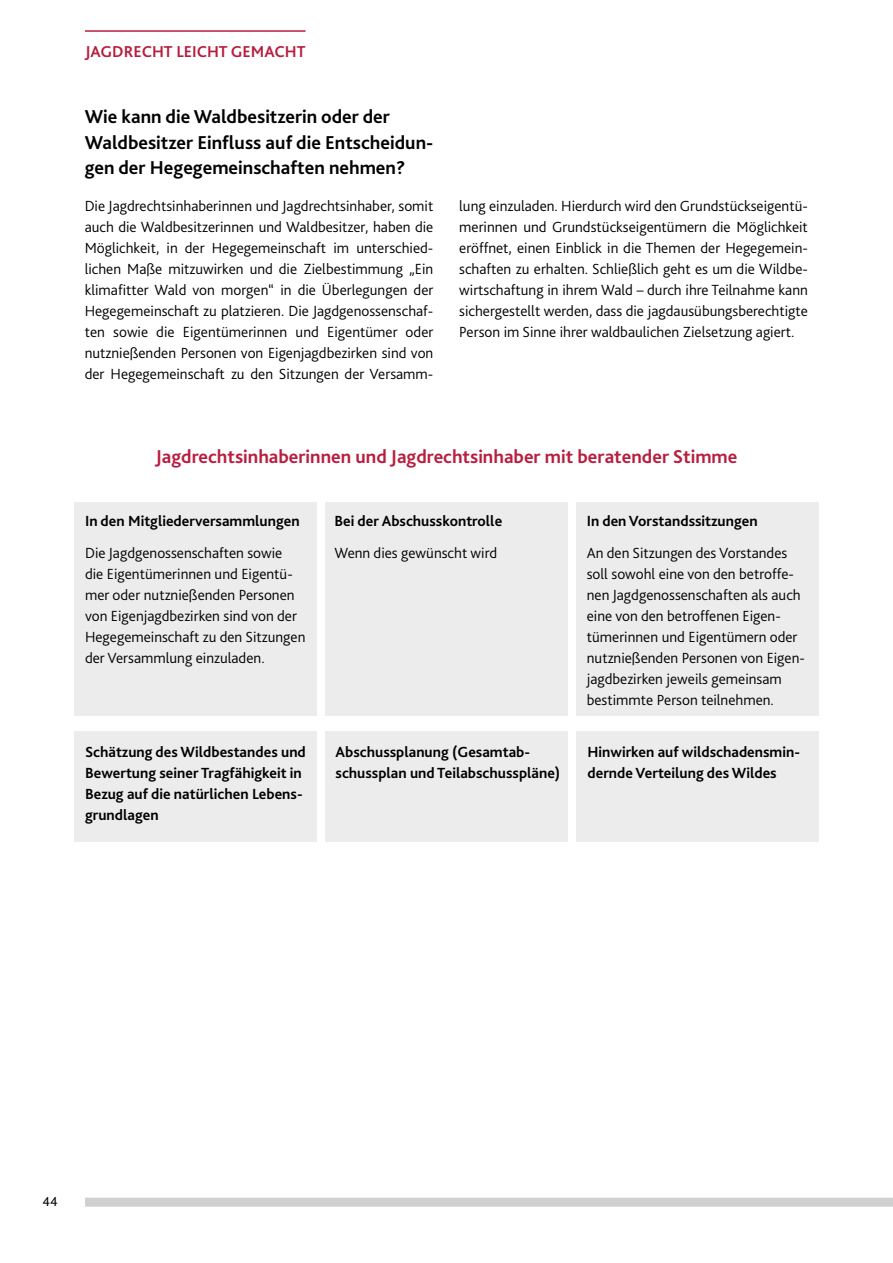
<style>
.page{position:relative;width:893px;height:1263px;background:#fff}
.page>*{position:absolute;margin:0;border:0;box-sizing:border-box;transform-origin:0 0}
.t1{font:700 19.5px/25.5px "Bliss 2";color:#000}
.t2{font:700 19.5px "Bliss 2";color:#b71e3f}
.t3{font:700 16.5px "Bliss 2";color:#b71e3f}
.t4{font:300 15.3px/21px "Bliss 2";color:#000}
.t5{font:700 15.3px/21px "Bliss 2";color:#000}
.t6{font:13.5px "Bliss 2";color:#000}
</style>
<div class="page">
<div style="left:74px;top:732px;width:242px;height:110px;background:#e8e8e8"></div>
<div style="left:576px;top:732px;width:243px;height:110px;background:#e8e8e8"></div>
<div style="left:325px;top:732px;width:243px;height:110px;background:#e8e8e8"></div>
<div style="left:74px;top:502px;width:242px;height:214px;background:#e8e8e8"></div>
<div style="left:576px;top:502px;width:243px;height:214px;background:#e8e8e8"></div>
<div style="left:325px;top:502px;width:243px;height:214px;background:#e8e8e8"></div>
<hr style="left:85px;top:30px;width:221px;height:2px;background:#b71e3f">
<div style="left:85px;top:1198px;width:808px;height:9px;background:#d0d0d0"></div>
<p class="t3" style="left:85px;top:41px;width:222px">JAGDRECHT LEICHT GEMACHT</p>
<p class="t1" style="left:85px;top:104px;width:350px">Wie kann die Waldbesitzerin oder der<br>Waldbesitzer Einfluss auf die Entscheidun&shy;gen der Hegegemeinschaften nehmen?</p>
<p class="t4" style="left:85px;top:195px;width:350px;text-align:justify">Die Jagdrechtsinhaberinnen und Jagdrechtsinhaber, somit auch die Waldbesitzerinnen und Waldbesitzer, haben die Möglichkeit, in der Hegegemeinschaft im unterschied&shy;lichen Maße mitzuwirken und die Zielbestimmung „Ein klimafitter Wald von morgen“ in die Überlegungen der Hegegemeinschaft zu platzieren. Die Jagdgenossenschaf&shy;ten sowie die Eigentümerinnen und Eigentümer oder nutznießenden Personen von Eigenjagdbezirken sind von der Hegegemeinschaft zu den Sitzungen der Versamm-</p>
<p class="t4" style="left:459px;top:195px;width:350px;text-align:justify">lung einzuladen. Hierdurch wird den Grundstückseigentü&shy;merinnen und Grundstückseigentümern die Möglichkeit eröffnet, einen Einblick in die Themen der Hegegemein&shy;schaften zu erhalten. Schließlich geht es um die Wildbe&shy;wirtschaftung in ihrem Wald – durch ihre Teilnahme kann sichergestellt werden, dass die jagdausübungsberechtigte Person im Sinne ihrer waldbaulichen Zielsetzung agiert.</p>
<p class="t2" style="left:155px;top:445px;width:583px">Jagdrechtsinhaberinnen und Jagdrechtsinhaber mit beratender Stimme</p>
<p class="t5" style="left:85px;top:510px;width:216px">In den Mitgliederversammlungen</p>
<p class="t4" style="left:85px;top:542px;width:222px">Die Jagdgenossenschaften sowie<br>die Eigentümerinnen und Eigentü&shy;mer oder nutznießenden Personen von Eigenjagdbezirken sind von der Hegegemeinschaft zu den Sitzungen der Versammlung einzuladen.</p>
<p class="t5" style="left:334px;top:510px;width:169px">Bei der Abschusskontrolle</p>
<p class="t4" style="left:334px;top:542px;width:164px">Wenn dies gewünscht wird</p>
<p class="t5" style="left:587px;top:510px;width:172px">In den Vorstandssitzungen</p>
<p class="t4" style="left:587px;top:542px;width:220px">An den Sitzungen des Vorstandes soll sowohl eine von den betroffe&shy;nen Jagdgenossenschaften als auch eine von den betroffenen Eigen&shy;tümerinnen und Eigentümern oder nutznießenden Personen von Eigen&shy;jagdbezirken jeweils gemeinsam bestimmte Person teilnehmen.</p>
<p class="t5" style="left:85px;top:741px;width:222px">Schätzung des Wildbestandes und<br>Bewertung seiner Tragfähigkeit in<br>Bezug auf die natürlichen Lebens&shy;grundlagen</p>
<p class="t5" style="left:336px;top:741px;width:226px">Abschussplanung (Gesamtab&shy;schussplan und Teilabschusspläne)</p>
<p class="t5" style="left:587px;top:741px;width:214px">Hinwirken auf wildschadensmin&shy;dernde Verteilung des Wildes</p>
<p class="t6" style="left:43px;top:1193px;width:17px">44</p>
</div>
